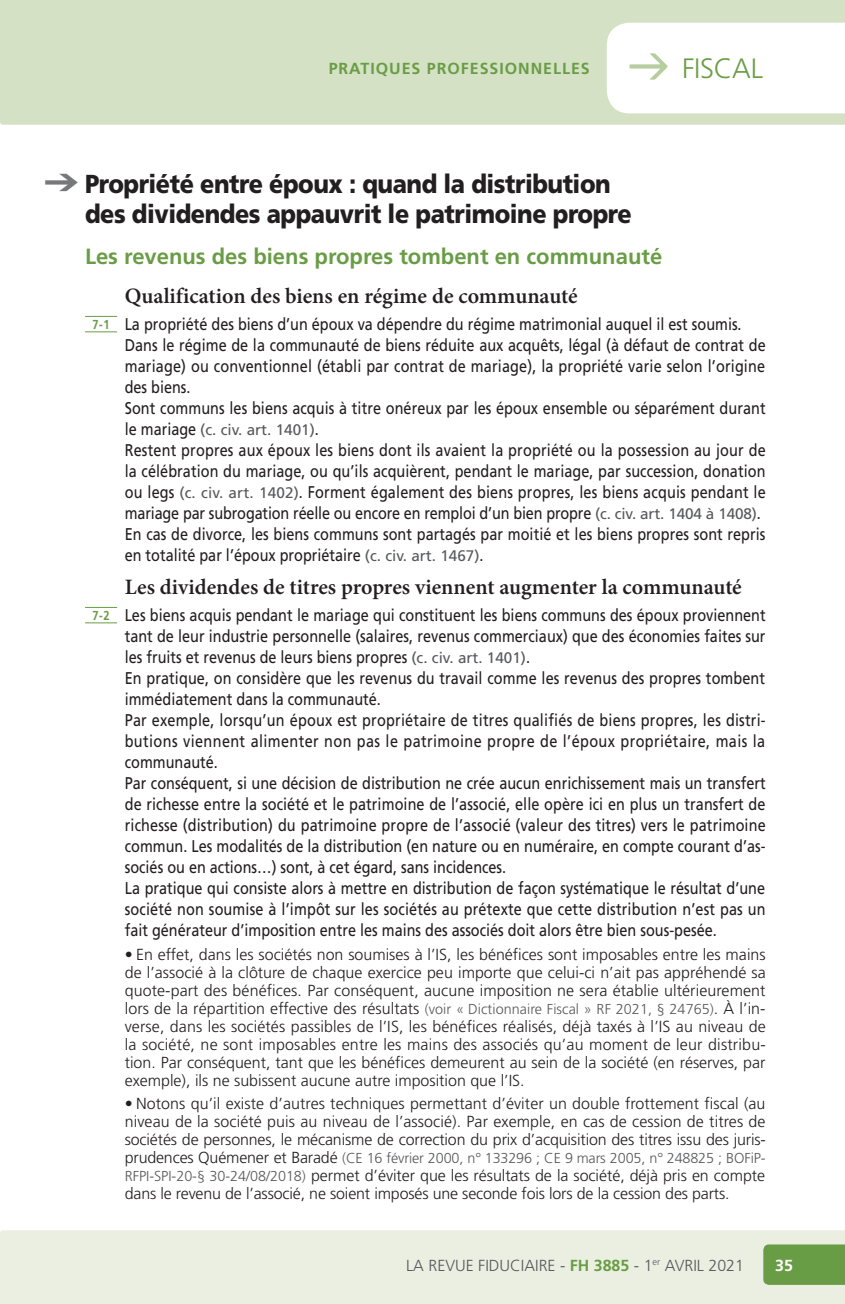
<style>
.page{position:relative;width:845px;height:1304px;background:#fff}
.page>*{position:absolute;margin:0;border:0;box-sizing:border-box;transform-origin:0 0}
.t1{font:300 28px "Frutiger LT";letter-spacing:-.01em;color:#699d45}
.t2{font:900 26px/30px "Frutiger LT";letter-spacing:-.02em;color:#231f20;scale:.9 1}
.t3{font:600 22px "Minion Pro";color:#231f20}
.t4{font:700 22px "Frutiger LT";color:#699d45}
.t5{font:17px/21px "Frutiger LT";letter-spacing:.005em;color:#231f20;scale:.85 1}
.t6{font:300 16px/18px "Frutiger LT";letter-spacing:-.01em;color:#231f20;text-align:justify}
.t7{font:300 16px "Frutiger LT";color:#57585a}
.t8{font:700 16px "Frutiger LT";letter-spacing:.06em;color:#699d45}
.t9{font:700 16px "Frutiger LT";color:#fff}
.t10{font:15.4px "Frutiger LT";color:#57585a}
.t11{font:300 14.4px "Frutiger LT";letter-spacing:-.01em;color:#57585a}
.s1{color:#76787b}
.s2{font-weight:700;font-size:13px;color:#699d45}
.s3{font-size:17px;color:#231f20}
.s4{font-size:15.4px;color:#57585a}
.s5{font-size:14.4px;color:#57585a}
.s6{font-size:16px;color:#231f20}
.s7{font-weight:700;color:#699d45}
</style>
<div class="page">
<div style="left:1px;top:1230px;width:844px;height:74px;background:#ebefe2"></div>
<div style="left:763px;top:1244px;width:82px;height:41px;background:#699d45"></div>
<div style="left:1px;top:0;width:844px;height:125px;background:#d4e1c5"></div>
<svg style="left:0;top:0;width:1px;height:124px"></svg>
<svg style="left:607px;top:23px;width:238px;height:90px"></svg>
<svg style="left:0;top:1231px;width:1px;height:73px"></svg>
<hr style="left:85px;top:316px;width:32px;height:1px;background:#699d45">
<hr style="left:85px;top:331px;width:32px;height:1px;background:#699d45">
<hr style="left:85px;top:607px;width:32px;height:1px;background:#699d45">
<hr style="left:85px;top:622px;width:32px;height:1px;background:#699d45">
<p class="t8" style="left:329px;top:59px;width:263px">PRATIQUEs professionnelles</p>
<h1 class="t1" style="left:682px;top:52px;width:83px">fiscal</h1>
<h2 class="t2" style="left:85px;top:169px;width:609px;text-indent:-41px"><span class="s1">➔</span> Propriété entre époux : quand la distribution des dividendes appauvrit le patrimoine propre</h2>
<p class="t4" style="left:85px;top:244px;width:578px">Les revenus des biens propres tombent en communauté</p>
<p class="t3" style="left:125px;top:281px;width:454px">Qualification des biens en régime de communauté</p>
<p class="t5" style="left:125px;top:314px;width:755px;text-indent:-32px"><span class="s2">7-1</span> La propriété des biens d’un époux va dépendre du régime matrimonial auquel il est soumis.<br>Dans le régime de la communauté de biens réduite aux acquêts, légal (à défaut de contrat de mariage) ou conventionnel (établi par contrat de mariage), la propriété varie selon l’origine des biens.<br>Sont communs les biens acquis à titre onéreux par les époux ensemble ou séparément durant</p>
<p class="t10" style="left:125px;top:420px;width:196px"><span class="s3">le mariage</span> (c. civ. art. 1401)<span class="s3">.</span></p>
<p class="t5" style="left:125px;top:440px;width:755px">Restent propres aux époux les biens dont ils avaient la propriété ou la possession au jour de la célébration du mariage, ou qu’ils acquièrent, pendant le mariage, par succession, donation ou legs <span class="s4">(c. civ. art. 1402)</span>. Forment également des biens propres, les biens acquis pendant le mariage par subrogation réelle ou encore en remploi d’un bien propre <span class="s4">(c. civ. art. 1404 à 1408)</span>.<br>En cas de divorce, les biens communs sont partagés par moitié et les biens propres sont repris en totalité par l’époux propriétaire <span class="s4">(c. civ. art. 1467)</span>.</p>
<p class="t3" style="left:125px;top:572px;width:618px">Les dividendes de titres propres viennent augmenter la communauté</p>
<p class="t5" style="left:125px;top:605px;width:755px;text-indent:-32px"><span class="s2">7-2</span> Les biens acquis pendant le mariage qui constituent les biens communs des époux proviennent tant de leur industrie personnelle (salaires, revenus commerciaux) que des économies faites sur les fruits et revenus de leurs biens propres <span class="s4">(c. civ. art. 1401)</span>.<br>En pratique, on considère que les revenus du travail comme les revenus des propres tombent immédiatement dans la communauté.<br>Par exemple, lorsqu’un époux est propriétaire de titres qualifiés de biens propres, les distri&shy;butions viennent alimenter non pas le patrimoine propre de l’époux propriétaire, mais la communauté.<br>Par conséquent, si une décision de distribution ne crée aucun enrichissement mais un transfert de richesse entre la société et le patrimoine de l’associé, elle opère ici en plus un transfert de richesse (distribution) du patrimoine propre de l’associé (valeur des titres) vers le patrimoine commun. Les modalités de la distribution (en nature ou en numéraire, en compte courant d’as&shy;sociés ou en actions…) sont, à cet égard, sans incidences.<br>La pratique qui consiste alors à mettre en distribution de façon systématique le résultat d’une société non soumise à l’impôt sur les sociétés au prétexte que cette distribution n’est pas un fait générateur d’imposition entre les mains des associés doit alors être bien sous-pesée.</p>
<p class="t6" style="left:125px;top:945px;width:642px">• En effet, dans les sociétés non soumises à l’IS, les bénéfices sont imposables entre les mains de l’associé à la clôture de chaque exercice peu importe que celui-ci n’ait pas appréhendé sa quote-part des bénéfices. Par conséquent, aucune imposition ne sera établie ultérieurement lors de la répartition effective des résultats <span class="s5">(voir « Dictionnaire Fiscal » RF 2021, § 24765)</span>. À l’in&shy;verse, dans les sociétés passibles de l’IS, les bénéfices réalisés, déjà taxés à l’IS au niveau de la société, ne sont imposables entre les mains des associés qu’au moment de leur distribu&shy;tion. Par conséquent, tant que les bénéfices demeurent au sein de la société (en réserves, par exemple), ils ne subissent aucune autre imposition que l’IS .</p>
<p class="t6" style="left:125px;top:1095px;width:642px">• Notons qu’il existe d’autres techniques permettant d’éviter un double frottement fiscal (au niveau de la société puis au niveau de l’associé). Par exemple, en cas de cession de titres de sociétés de personnes, le mécanisme de correction du prix d’acquisition des titres issu des juris-</p>
<p class="t11" style="left:125px;top:1150px;width:642px"><span class="s6">prudences Quémener et Baradé</span> (CE 16 février 2000, n° 133296 ; CE 9 mars 2005, n° 248825 ; BOFiP-</p>
<p class="t6" style="left:125px;top:1167px;width:642px"><span class="s5">RFPI-SPI-20-§ 30-24/08/2018)</span> permet d’éviter que les résultats de la société, déjà pris en compte dans le revenu de l’associé, ne soient imposés une seconde fois lors de la cession des parts.</p>
<p class="t7" style="left:406px;top:1256px;width:112px">LA REVUE FIDUCIAI</p>
<p class="t7" style="left:539px;top:1256px;width:207px">RE - <span class="s7">FH 3885</span> - 1<sup>er</sup> avril 2021</p>
<p class="t9" style="left:775px;top:1256px;width:19px">35</p>
</div>
